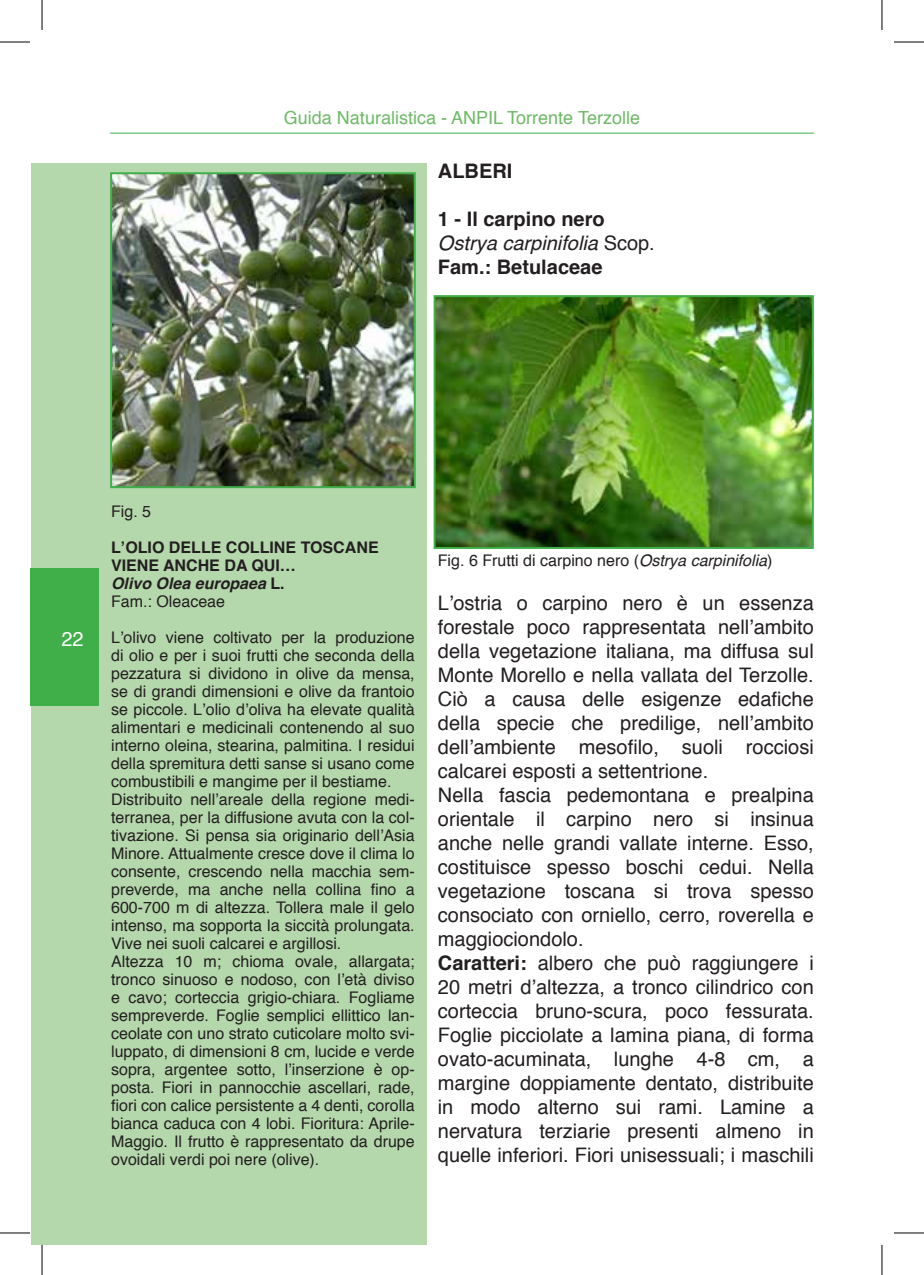
<style>
.page{position:relative;width:924px;height:1275px;background:#fff}
.page>*{position:absolute;margin:0;border:0;box-sizing:border-box;transform-origin:0 0}
.t1{font:20px/24px "Helvetica";color:#231f20}
.t2{font:700 20px/24px "Helvetica";color:#231f20}
.t3{font:20px "Helvetica";color:#fff}
.t4{font:18px "Helvetica";color:#6eba66}
.t5{font:16px/18px "Helvetica";color:#231f20}
.t6{font:700 16px/18px "Helvetica";color:#231f20}
.s1{font-weight:400;font-style:italic}
.s2{font-weight:400}
.s3{font-style:italic}
.s4{font-weight:700}
</style>
<div class="page">
<img style="left:436px;top:298px;width:374px;height:248px">
<div style="left:433px;top:295px;width:380px;height:254px;border:2px solid #40ae49"></div>
<div style="left:31px;top:163px;width:395px;height:1081px;background:#b5d7ac"></div>
<img style="left:113px;top:175px;width:299px;height:310px">
<div style="left:110px;top:172px;width:305px;height:316px;border:2px solid #40ae49"></div>
<hr style="left:110px;top:133px;width:703px;height:1px;background:#40ae49">
<div style="left:31px;top:569px;width:68px;height:137px;background:#40ae49"></div>
<hr style="left:0;top:42px;width:30px;height:1px;background:#000">
<hr style="left:893px;top:42px;width:30px;height:1px;background:#000">
<hr style="left:0;top:1232px;width:30px;height:1px;background:#000">
<hr style="left:893px;top:1232px;width:30px;height:1px;background:#000">
<hr style="left:42px;top:0;width:1px;height:30px;background:#000">
<hr style="left:42px;top:1245px;width:1px;height:30px;background:#000">
<hr style="left:881px;top:0;width:1px;height:30px;background:#000">
<hr style="left:881px;top:1245px;width:1px;height:30px;background:#000">
<p class="t4" style="left:284px;top:103px;width:357px">Guida Naturalistica - ANPIL Torrente Terzolle</p>
<p class="t2" style="left:437px;top:159px;width:76px">ALBERI</p>
<p class="t2" style="left:437px;top:207px;width:218px">1 - Il carpino nero<br><span class="s1">Ostrya carpinifolia</span> <span class="s2">Scop.<br></span>Fam.: Betulaceae</p>
<p class="t3" style="left:61px;top:623px;width:24px">22</p>
<p class="t5" style="left:111px;top:502px;width:42px">Fig. 5</p>
<p class="t6" style="left:111px;top:538px;width:269px">L’OLIO DELLE COLLINE TOSCANE<br>VIENE ANCHE DA QUI…<br><span class="s3">Olivo Olea europaea</span> L.<br><span class="s2">Fam.: Oleaceae</span></p>
<p class="t5" style="left:111px;top:628px;width:305px">L’olivo viene coltivato per la produzione di olio e per i suoi frutti che seconda della pezzatura si dividono in olive da mensa, se di grandi dimensioni e olive da frantoio se piccole. L’olio d’oliva ha elevate qualità alimentari e medicinali contenendo al suo interno oleina, stearina, palmitina. I residui della spremitura detti sanse si usano come combustibili e mangime per il bestiame.<br>Distribuito nell’areale della regione medi&shy;terranea, per la diffusione avuta con la col&shy;tivazione. Si pensa sia originario dell’Asia Minore. Attualmente cresce dove il clima lo consente, crescendo nella macchia sem&shy;preverde, ma anche nella collina fino a 600-700 m di altezza. Tollera male il gelo intenso, ma sopporta la siccità prolungata.<br>Vive nei suoli calcarei e argillosi.<br>Altezza 10 m; chioma ovale, allargata; tronco sinuoso e nodoso, con l’età diviso e cavo; corteccia grigio-chiara. Fogliame sempreverde. Foglie semplici ellittico lan&shy;ceolate con uno strato cuticolare molto svi&shy;luppato, di dimensioni 8 cm, lucide e verde sopra, argentee sotto, l’inserzione è op&shy;posta. Fiori in pannocchie ascellari, rade, fiori con calice persistente a 4 denti, corolla bianca caduca con 4 lobi. Fioritura: Aprile-Maggio. Il frutto è rappresentato da drupe ovoidali verdi poi nere (olive).</p>
<p class="t5" style="left:437px;top:552px;width:336px">Fig. 6 Frutti di carpino nero (<span class="s3">Ostrya carpinifolia</span>)</p>
<p class="t1" style="left:437px;top:592px;width:377px">L’ostria o carpino nero è un essenza forestale poco rappresentata nell’ambito della vegetazione italiana, ma diffusa sul Monte Morello e nella vallata del Terzolle.<br>Ciò a causa delle esigenze edafiche della specie che predilige, nell’ambito dell’ambiente mesofilo, suoli rocciosi calcarei esposti a settentrione.<br>Nella fascia pedemontana e prealpina orientale il carpino nero si insinua anche nelle grandi vallate interne. Esso, costituisce spesso boschi cedui. Nella vegetazione toscana si trova spesso consociato con orniello, cerro, roverella e maggiociondolo.<br><span class="s4">Caratteri:</span> albero che può raggiungere i 20 metri d’altezza, a tronco cilindrico con corteccia bruno-scura, poco fessurata.<br>Foglie picciolate a lamina piana, di forma ovato-acuminata, lunghe 4-8 cm, a margine doppiamente dentato, distribuite in modo alterno sui rami. Lamine a nervatura terziarie presenti almeno in quelle inferiori. Fiori unisessuali; i maschili</p>
</div>
